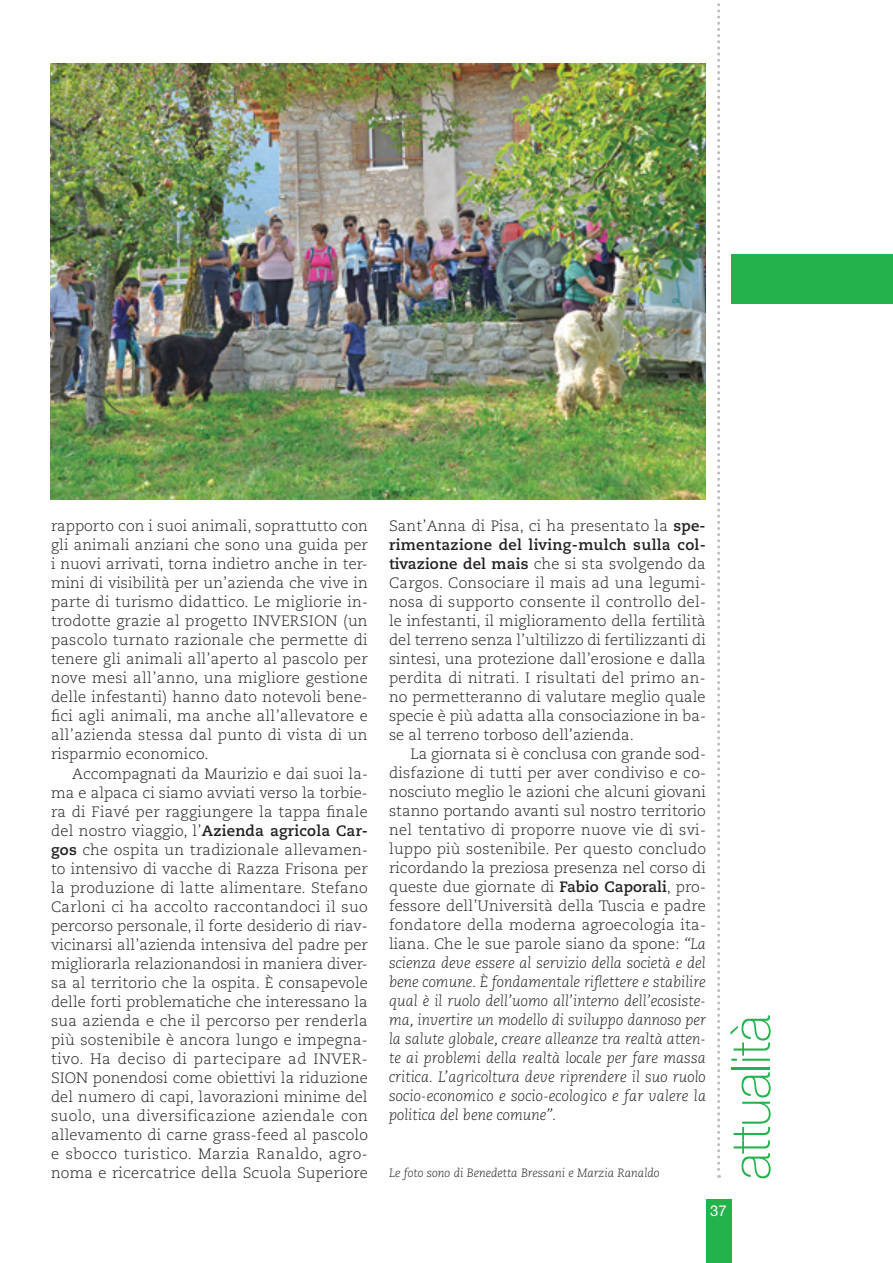
<style>
.page{position:relative;width:893px;height:1263px;background:#fff}
.page>*{position:absolute;margin:0;border:0;box-sizing:border-box;transform-origin:0 0}
.t1{font:100 54px "Helvetica Neue LT Std";letter-spacing:-.01em;color:#23b24b}
.t2{font:300 15px/19px "Caecilia LT Std";letter-spacing:.005em;color:#231f20;text-align:justify}
.t3{font:15px "Helvetica Neue LT Std";color:#fff}
.t4{font:italic 300 12px "Caecilia LT Std";color:#231f20}
.s1{font-weight:700}
.s2{font-style:italic}
</style>
<div class="page">
<svg style="left:717px;top:3px;width:3px;height:1175px"></svg>
<div style="left:706px;top:1199px;width:25px;height:64px;background:#23b24b"></div>
<div style="left:731px;top:254px;width:162px;height:50px;background:#23b24b"></div>
<img style="left:50px;top:64px;width:656px;height:435px">
<p class="t2" style="left:51px;top:517px;width:318px">rapporto con i suoi animali, soprattutto con gli animali anziani che sono una guida per i nuovi arrivati, torna indietro anche in ter&shy;mini di visibilità per un’azienda che vive in parte di turismo didattico. Le migliorie in&shy;trodotte grazie al progetto INVERSION (un pascolo turnato razionale che permette di tenere gli animali all’aperto al pascolo per nove mesi all’anno, una migliore gestione delle infestanti) hanno dato notevoli bene&shy;fici agli animali, ma anche all’allevatore e all’azienda stessa dal punto di vista di un risparmio economico.</p>
<p class="t2" style="left:51px;top:764px;width:318px;text-indent:21px">Accompagnati da Maurizio e dai suoi la&shy;ma e alpaca ci siamo avviati verso la torbie&shy;ra di Fiavé per raggiungere la tappa finale del nostro viaggio, l’<span class="s1">Azienda agricola Car&shy;gos</span> che ospita un tradizionale allevamen&shy;to intensivo di vacche di Razza Frisona per la produzione di latte alimentare. Stefano Carloni ci ha accolto raccontandoci il suo percorso personale, il forte desiderio di riav&shy;vicinarsi all’azienda intensiva del padre per migliorarla relazionandosi in maniera diver&shy;sa al territorio che la ospita. È consapevole delle forti problematiche che interessano la sua azienda e che il percorso per renderla più sostenibile è ancora lungo e impegna&shy;tivo. Ha deciso di partecipare ad INVER-SION ponendosi come obiettivi la riduzione del numero di capi, lavorazioni minime del suolo, una diversificazione aziendale con allevamento di carne grass-feed al pascolo e sbocco turistico. Marzia Ranaldo, agro&shy;noma e ricercatrice della Scuola Superiore</p>
<p class="t2" style="left:389px;top:517px;width:318px">Sant’Anna di Pisa, ci ha presentato la <span class="s1">spe&shy;rimentazione del living-mulch sulla col&shy;tivazione del mais</span> che si sta svolgendo da Cargos. Consociare il mais ad una legumi&shy;nosa di supporto consente il controllo del&shy;le infestanti, il miglioramento della fertilità del terreno senza l’ultilizzo di fertilizzanti di sintesi, una protezione dall’erosione e dalla perdita di nitrati. I risultati del primo an&shy;no permetteranno di valutare meglio quale specie è più adatta alla consociazione in ba&shy;se al terreno torboso dell’azienda.</p>
<p class="t2" style="left:389px;top:745px;width:318px;text-indent:21px">La giornata si è conclusa con grande sod&shy;disfazione di tutti per aver condiviso e co&shy;nosciuto meglio le azioni che alcuni giovani stanno portando avanti sul nostro territorio nel tentativo di proporre nuove vie di svi&shy;luppo più sostenibile. Per questo concludo ricordando la preziosa presenza nel corso di queste due giornate di <span class="s1">Fabio Caporali</span>, pro&shy;fessore dell’Università della Tuscia e padre fondatore della moderna agroecologia ita&shy;liana. Che le sue parole siano da spone: <span class="s2">“La scienza deve essere al servizio della società e del bene comune. È fondamentale riflettere e stabilire qual è il ruolo dell’uomo all’interno dell’ecosiste&shy;ma, invertire un modello di sviluppo dannoso per la salute globale, creare alleanze tra realtà atten&shy;te ai problemi della realtà locale per fare massa critica. L’agricoltura deve riprendere il suo ruolo socio-economico e socio-ecologico e far valere la politica del bene comune”.</span></p>
<p class="t4" style="left:389px;top:1166px;width:272px">Le foto sono di Benedetta Bressani e Marzia Ranaldo</p>
<h1 class="t1" style="left:720px;top:1180px;width:166px;rotate:-90deg">attualità</h1>
<p class="t3" style="left:710px;top:1202px;width:18px">37</p>
</div>
